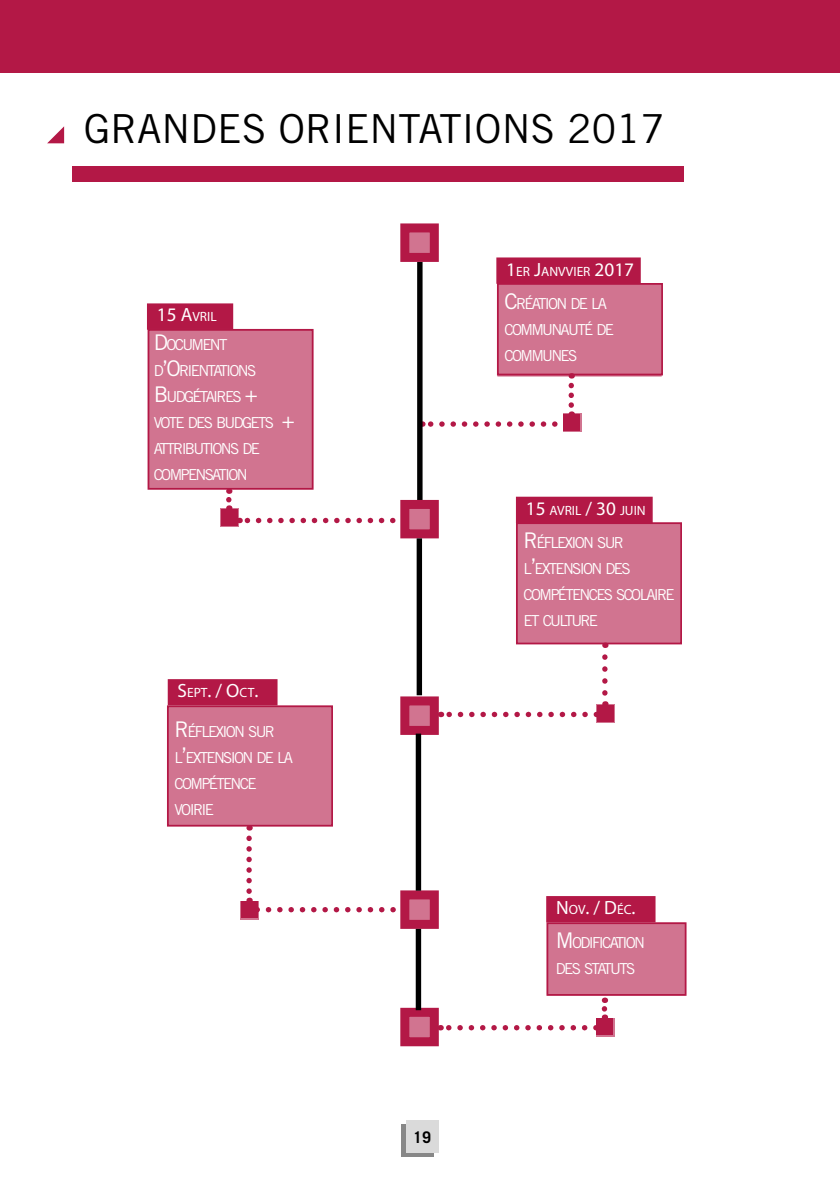
<style>
.page{position:relative;width:840px;height:1191px;background:#fff}
.page>*{position:absolute;margin:0;border:0;box-sizing:border-box;transform-origin:0 0}
.t1{font:40px "Trade Gothic";color:#000}
.t2{font:19.2px "Myriad Pro";color:#fff}
.t3{font:700 16px "Trade Gothic";color:#000}
.t4{font:15.2px/26px "Trade Gothic";letter-spacing:-.115em;color:#fff}
.t5{font:13.4px "Myriad Pro";color:#fff}
.s1{font-size:19.2px}
.s2{font-size:21.6px}
.s3{font-size:13.4px}
</style>
<div class="page">
<svg style="left:422px;top:421px;width:132px;height:6px"></svg>
<div style="left:417px;top:262px;width:5px;height:240px;background:#000"></div>
<div style="left:0;top:0;width:839px;height:72px;background:#b31846"></div>
<svg style="left:47px;top:126px;width:17px;height:17px"></svg>
<div style="left:72px;top:166px;width:611px;height:15px;background:#b31846"></div>
<div style="left:401px;top:1124px;width:33px;height:33px;background:#878787"></div>
<div style="left:405px;top:1120px;width:33px;height:33px;background:#dadada"></div>
<div style="left:400px;top:223px;width:38px;height:39px;border:9px solid #b31846"></div>
<svg style="left:239px;top:518px;width:153px;height:5px"></svg>
<svg style="left:403px;top:227px;width:32px;height:32px"></svg>
<div style="left:400px;top:500px;width:38px;height:38px;border:9px solid #b31846"></div>
<svg style="left:404px;top:504px;width:31px;height:31px"></svg>
<div style="left:148px;top:330px;width:164px;height:158px;background:#d17490"></div>
<div style="left:147px;top:329px;width:166px;height:161px;border:2px solid #b31846"></div>
<div style="left:516px;top:523px;width:164px;height:120px;background:#d17490"></div>
<div style="left:515px;top:522px;width:166px;height:122px;border:2px solid #b31846"></div>
<div style="left:167px;top:706px;width:164px;height:119px;background:#d17490"></div>
<div style="left:167px;top:705px;width:166px;height:121px;border:2px solid #b31846"></div>
<div style="left:546px;top:922px;width:139px;height:73px;background:#d17490"></div>
<div style="left:546px;top:922px;width:140px;height:73px;border:2px solid #b31846"></div>
<div style="left:400px;top:696px;width:38px;height:39px;border:9px solid #b31846"></div>
<svg style="left:404px;top:700px;width:31px;height:31px"></svg>
<div style="left:400px;top:890px;width:38px;height:39px;border:9px solid #b31846"></div>
<svg style="left:404px;top:894px;width:31px;height:31px"></svg>
<div style="left:400px;top:1007px;width:38px;height:39px;border:9px solid #b31846"></div>
<svg style="left:404px;top:1011px;width:31px;height:32px"></svg>
<div style="left:416px;top:538px;width:6px;height:157px;background:#000"></div>
<div style="left:415px;top:733px;width:6px;height:157px;background:#000"></div>
<div style="left:415px;top:929px;width:6px;height:81px;background:#000"></div>
<div style="left:220px;top:508px;width:19px;height:19px;background:#b31846"></div>
<svg style="left:226px;top:488px;width:5px;height:21px"></svg>
<svg style="left:440px;top:711px;width:145px;height:6px"></svg>
<div style="left:595px;top:704px;width:19px;height:19px;background:#b31846"></div>
<svg style="left:596px;top:657px;width:11px;height:55px"></svg>
<div style="left:240px;top:900px;width:19px;height:19px;background:#b31846"></div>
<svg style="left:246px;top:838px;width:147px;height:74px"></svg>
<svg style="left:440px;top:1025px;width:144px;height:5px"></svg>
<div style="left:595px;top:1017px;width:19px;height:19px;background:#b31846"></div>
<svg style="left:595px;top:997px;width:11px;height:29px"></svg>
<div style="left:515px;top:497px;width:137px;height:26px;background:#b31846"></div>
<div style="left:168px;top:679px;width:109px;height:26px;background:#b31846;border:2px solid #b31846"></div>
<div style="left:546px;top:896px;width:109px;height:26px;background:#b31846;border:2px solid #b31846"></div>
<div style="left:147px;top:303px;width:86px;height:27px;background:#b31846;border:2px solid #b31846"></div>
<div style="left:497px;top:284px;width:164px;height:92px;background:#d17490;border:2px solid #b31846"></div>
<div style="left:496px;top:283px;width:166px;height:92px;border:2px solid #b31846"></div>
<div style="left:496px;top:257px;width:144px;height:27px;background:#b31846;border:2px solid #b31846"></div>
<div style="left:562px;top:413px;width:19px;height:19px;background:#b31846"></div>
<svg style="left:565px;top:385px;width:8px;height:29px"></svg>
<h1 class="t1" style="left:84px;top:105px;width:582px">GRANDES ORIENTATIONS 2017</h1>
<p class="t5" style="left:157px;top:309px;width:61px"><span class="s1">15 A</span>VRIL</p>
<p class="t4" style="left:154px;top:332px;width:142px"><span class="s2">D</span>OCUM ENT<br>D<span class="s2">’O</span>RIENTATIONS<br><span class="s2">B</span>UDGÉTAIRES <span class="s2">+<br></span>VOTE DES B UDGETS <span class="s2">+<br></span>ATTRIBUTIONS DE<br>COM PENSATION</p>
<p class="t2" style="left:177px;top:679px;width:82px">S<span class="s3">EPT</span>. / O<span class="s3">CT</span>.</p>
<p class="t4" style="left:174px;top:718px;width:120px"><span class="s2">R</span> ÉFLEXION SUR<br>L<span class="s2">’</span>EXTENSION DE LA<br>COM PÉTENCE<br>VOIRIE</p>
<p class="t5" style="left:506px;top:263px;width:129px"><span class="s1">1</span>ER <span class="s1">J</span>ANVVIER <span class="s1">2017</span></p>
<p class="t4" style="left:504px;top:290px;width:111px"><span class="s2">C</span>RÉATION DE LA<br>COMM UNAUTÉ DE<br>COMMUNES</p>
<p class="t5" style="left:525px;top:502px;width:121px"><span class="s1">15</span> AVRIL <span class="s1">/ 30</span> JUIN</p>
<p class="t4" style="left:523px;top:529px;width:152px"><span class="s2">R</span> ÉFLEXION SUR<br>L<span class="s2">’</span>EXTENSION DES<br>COM PÉTENCES SCOLAIRE<br>ET CULTURE</p>
<p class="t3" style="left:413px;top:1127px;width:19px">19</p>
<p class="t2" style="left:555px;top:895px;width:81px">N <span class="s3">OV</span>. / D <span class="s3">ÉC</span>.</p>
<p class="t4" style="left:555px;top:929px;width:91px"><span class="s2">M</span>ODIFICATION<br>DES STATUTS</p>
</div>
